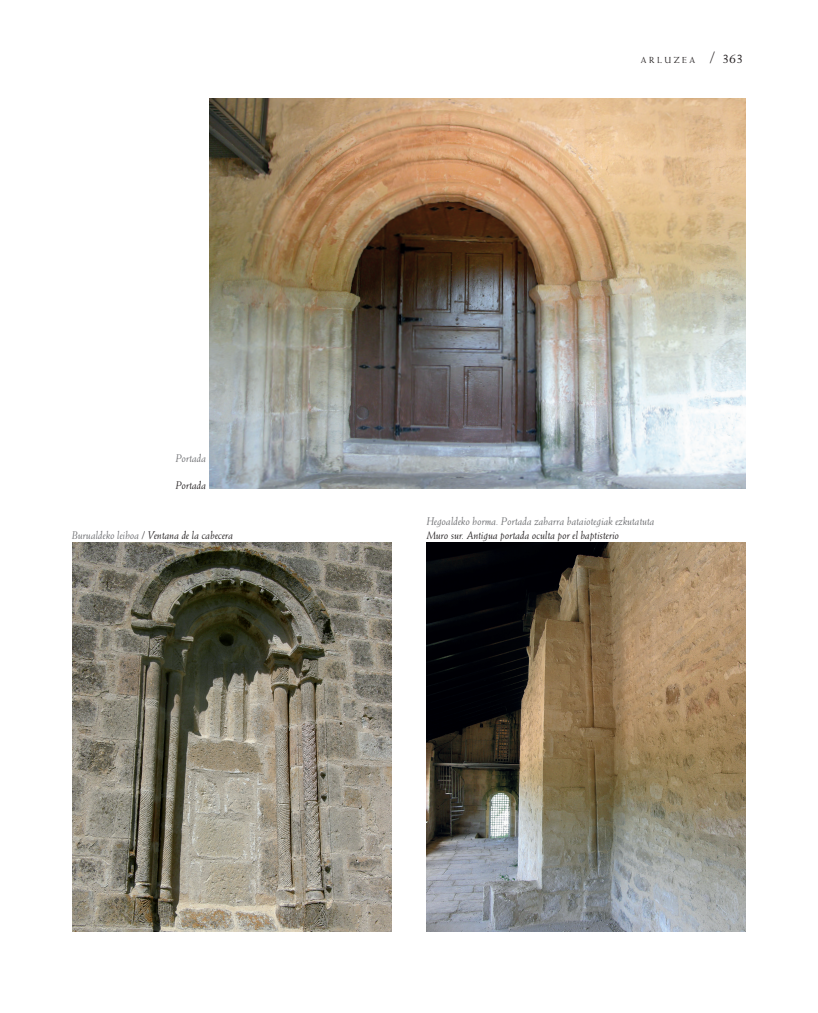
<style>
.page{position:relative;width:818px;height:1013px;background:#fff}
.page>*{position:absolute;margin:0;border:0;box-sizing:border-box;transform-origin:0 0}
.t1{font:13.75px "Weiss Std";color:#231f20}
.t2{font:italic 11.25px "Weiss Std";color:#231f20}
.t3{font:italic 11.25px "Weiss Std";color:#6c6d70}
.t4{font:8.75px "Weiss Std";color:#231f20}
.s1{color:#6c6d70}
.s2{font-size:16.25px}
</style>
<div class="page">
<img style="left:210px;top:99px;width:535px;height:389px">
<img style="left:72px;top:542px;width:319px;height:389px">
<img style="left:427px;top:542px;width:318px;height:389px">
<p class="t3" style="left:176px;top:451px;width:32px">Portada</p>
<p class="t2" style="left:176px;top:478px;width:32px">Portada</p>
<p class="t2" style="left:72px;top:528px;width:163px"><span class="s1">Burualdeko leihoa</span> / Ventana de la cabecera</p>
<p class="t4" style="left:641px;top:55px;width:8px">ARLUZEA</p>
<p class="t1" style="left:710px;top:51px;width:34px"><span class="s2">/</span> 363</p>
<p class="t3" style="left:427px;top:515px;width:229px">Hegoaldeko horma. Portada zaharra bataiotegiak ezkutatuta</p>
<p class="t2" style="left:427px;top:528px;width:194px">Muro sur. Antigua portada oculta por el baptisterio</p>
</div>
